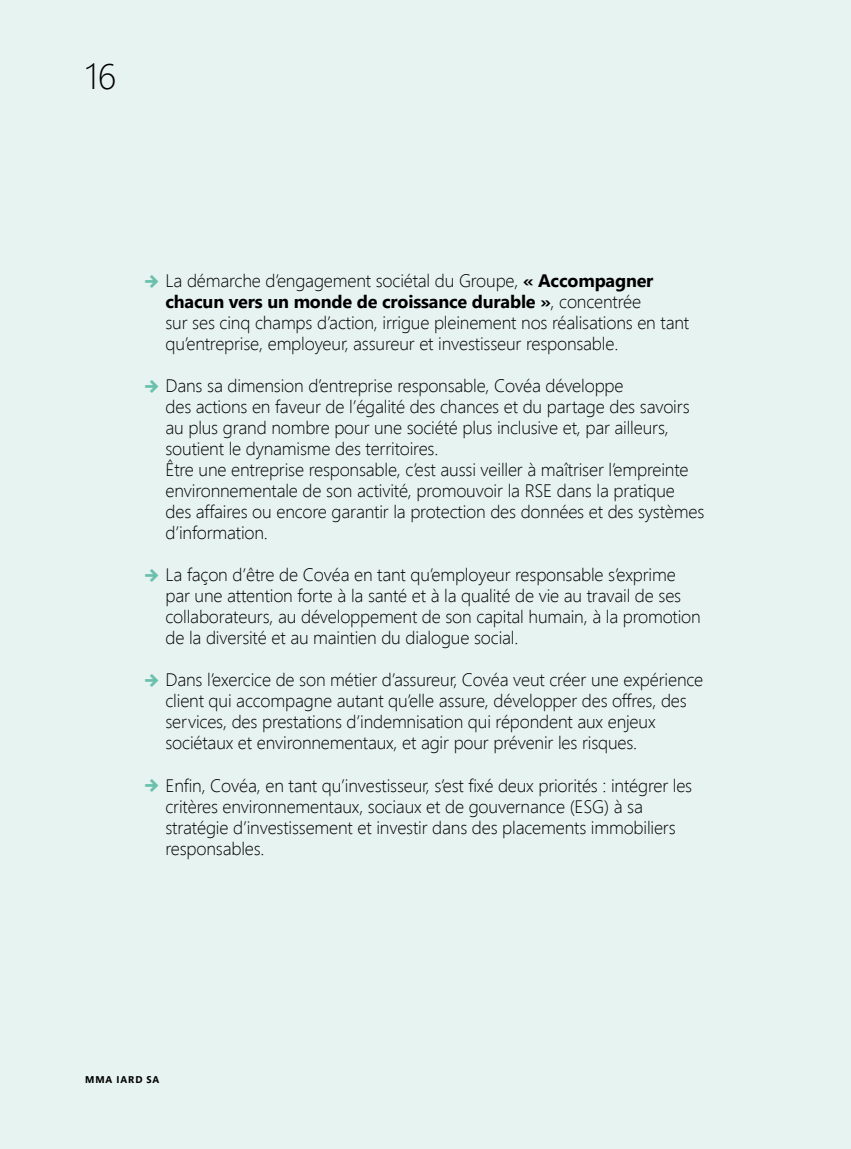
<style>
.page{position:relative;width:851px;height:1149px;background:#fff}
.page>*{position:absolute;margin:0;border:0;box-sizing:border-box;transform-origin:0 0}
.t1{font:300 36px "Segoe Pro Display";color:#000}
.t2{font:300 18px/21px "Segoe UI";letter-spacing:-.01em;color:#000}
.t3{font:700 9.75px "Segoe Pro Display";letter-spacing:.1em;color:#000}
.s1{font-family:"Flesh Plain";font-weight:400;color:#69c0ac}
.s2{font-weight:700}
</style>
<div class="page">
<div style="left:0;top:0;width:850px;height:1148px;background:#e7f3f0"></div>
<h1 class="t1" style="left:85px;top:52px;width:33px">16</h1>
<p class="t2" style="left:165px;top:269px;width:525px;text-indent:-22px"><span class="s1">W</span> La démarche d’engagement sociétal du Groupe, <span class="s2">« Accompagner chacun vers un monde de croissance durable »</span>, concentrée<br>sur ses cinq champs d’action, irrigue pleinement nos réalisations en tant qu’entreprise, employeur, assureur et investisseur responsable.</p>
<p class="t2" style="left:165px;top:374px;width:540px;text-indent:-22px"><span class="s1">W</span> Dans sa dimension d’entreprise responsable, Covéa développe<br>des actions en faveur de l’égalité des chances et du partage des savoirs au plus grand nombre pour une société plus inclusive et, par ailleurs, soutient le dynamisme des territoires.<br>Être une entreprise responsable, c’est aussi veiller à maîtriser l’empreinte environnementale de son activité, promouvoir la RSE dans la pratique des affaires ou encore garantir la protection des données et des systèmes d’information.</p>
<p class="t2" style="left:165px;top:563px;width:536px;text-indent:-22px"><span class="s1">W</span> La façon d’être de Covéa en tant qu’employeur responsable s’exprime par une attention forte à la santé et à la qualité de vie au travail de ses collaborateurs, au développement de son capital humain, à la promotion de la diversité et au maintien du dialogue social.</p>
<p class="t2" style="left:165px;top:668px;width:539px;text-indent:-22px"><span class="s1">W</span> Dans l’exercice de son métier d’assureur, Covéa veut créer une expérience client qui accompagne autant qu’elle assure, développer des offres, des services, des prestations d’indemnisation qui répondent aux enjeux sociétaux et environnementaux, et agir pour prévenir les risques.</p>
<p class="t2" style="left:165px;top:773px;width:528px;text-indent:-22px"><span class="s1">W</span> Enfin, Covéa, en tant qu’investisseur, s’est fixé deux priorités : intégrer les critères environnementaux, sociaux et de gouvernance (ESG) à sa stratégie d’investissement et investir dans des placements immobiliers responsables.</p>
<p class="t3" style="left:85px;top:1072px;width:76px">MMA IARD SA</p>
</div>
